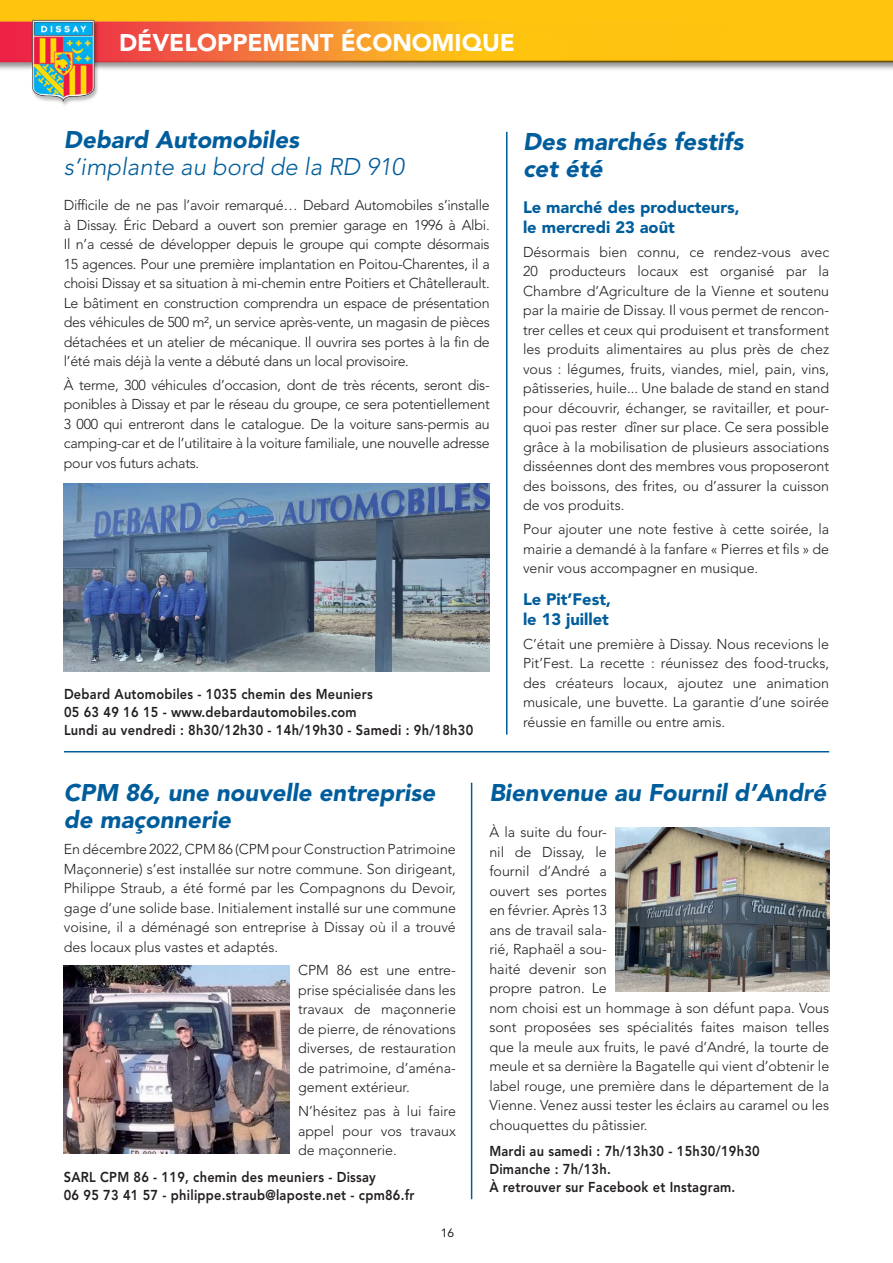
<style>
.page{position:relative;width:893px;height:1263px;background:#fff}
.page>*{position:absolute;margin:0;border:0;box-sizing:border-box;transform-origin:0 0}
.titre{font:italic 900 24px/27px "Avenir LT Std";color:#005d9c}
.titre-2{font:italic 300 24px/27px "Avenir LT Std";color:#005d9c}
.t1{font:900 24px "Avenir LT Std";color:#fff}
.txt_courant{font:900 16.5px/19.5px "Avenir LT Std";color:#005d9c}
.txt_courant-2{font:300 14.25px/19.5px "Avenir LT Std";color:#231f20;text-align:justify}
.txt_courant-3{font:800 14.25px/18px "Avenir LT Std";letter-spacing:.02em;color:#231f20;scale:.9 1}
.t2{font:12px "Avenir LT Std";color:#231f20}
.s1{font-weight:900}
</style>
<div class="page">
<img style="left:615px;top:828px;width:214px;height:164px">
<hr style="left:64px;top:751px;width:765px;height:1px;background:#005d9c">
<hr style="left:506px;top:132px;width:1px;height:603px;background:#005d9c">
<hr style="left:471px;top:783px;width:1px;height:416px;background:#005d9c">
<img style="left:64px;top:965px;width:226px;height:188px">
<img style="left:63px;top:484px;width:427px;height:188px">
<img style="left:0;top:0;width:893px;height:106px">
<p class="t1" style="left:119px;top:28px;width:397px">DÉVELOPPEMENT ÉCONOMIQUE</p>
<p class="titre-2" style="left:64px;top:126px;width:342px"><span class="s1">Debard Automobiles </span>s’implante au bord de la RD 910</p>
<p class="txt_courant-2" style="left:64px;top:196px;width:427px">Difficile de ne pas l’avoir remarqué… Debard Automobiles s’installe à Dissay. Éric Debard a ouvert son premier garage en 1996 à Albi.<br>Il n’a cessé de développer depuis le groupe qui compte désormais 15 agences. Pour une première implantation en Poitou-Charentes, il a choisi Dissay et sa situation à mi-chemin entre Poitiers et Châtellerault.<br>Le bâtiment en construction comprendra un espace de présentation des véhicules de 500 m², un service après-vente, un magasin de pièces détachées et un atelier de mécanique. Il ouvrira ses portes à la fin de l’été mais déjà la vente a débuté dans un local provisoire.</p>
<p class="txt_courant-2" style="left:64px;top:375px;width:427px">À terme, 300 véhicules d’occasion, dont de très récents, seront dis&shy;ponibles à Dissay et par le réseau du groupe, ce sera potentiellement 3 000 qui entreront dans le catalogue. De la voiture sans-permis au camping-car et de l’utilitaire à la voiture familiale, une nouvelle adresse pour vos futurs achats.</p>
<p class="txt_courant-3" style="left:64px;top:685px;width:345px">Debard Automobiles - 1035 chemin des Meuniers<br>05 63 49 16 15 - www.debardautomobiles.com</p>
<p class="txt_courant-3" style="left:64px;top:721px;width:456px">Lundi au vendredi : 8h30/12h30 - 14h/19h30 - Samedi : 9h/18h30</p>
<p class="titre" style="left:523px;top:128px;width:222px">Des marchés festifs cet été</p>
<p class="txt_courant" style="left:523px;top:198px;width:218px">Le marché des producteurs, le mercredi 23 août</p>
<p class="txt_courant-2" style="left:523px;top:242px;width:308px">Désormais bien connu, ce rendez-vous avec 20 producteurs locaux est organisé par la Chambre d’Agriculture de la Vienne et soutenu par la mairie de Dissay. Il vous permet de rencon&shy;trer celles et ceux qui produisent et transforment les produits alimentaires au plus près de chez vous : légumes, fruits, viandes, miel, pain, vins, pâtisseries, huile... Une balade de stand en stand pour découvrir, échanger, se ravitailler, et pour&shy;quoi pas rester dîner sur place. Ce sera possible grâce à la mobilisation de plusieurs associations disséennes dont des membres vous proposeront des boissons, des frites, ou d’assurer la cuisson de vos produits.</p>
<p class="txt_courant-2" style="left:523px;top:519px;width:308px">Pour ajouter une note festive à cette soirée, la mairie a demandé à la fanfare « Pierres et fils » de venir vous accompagner en musique.</p>
<p class="txt_courant" style="left:523px;top:590px;width:89px">Le Pit’Fest, le 13 juillet</p>
<p class="txt_courant-2" style="left:523px;top:634px;width:308px">C’était une première à Dissay. Nous recevions le Pit’Fest. La recette : réunissez des food-trucks, des créateurs locaux, ajoutez une animation musicale, une buvette. La garantie d’une soirée réussie en famille ou entre amis.</p>
<p class="titre" style="left:64px;top:779px;width:373px">CPM 86, une nouvelle entreprise de maçonnerie</p>
<p class="txt_courant-2" style="left:64px;top:839px;width:394px">En décembre 2022, CPM 86 (CPM pour Construction Patrimoine Maçonnerie) s’est installée sur notre commune. Son dirigeant, Philippe Straub, a été formé par les Compagnons du Devoir, gage d’une solide base. Initialement installé sur une commune voisine, il a déménagé son entreprise à Dissay où il a trouvé des locaux plus vastes et adaptés.</p>
<p class="txt_courant-2" style="left:298px;top:961px;width:159px">CPM 86 est une entre&shy;prise spécialisée dans les travaux de maçonnerie de pierre, de rénovations diverses, de restauration de patrimoine, d’aména&shy;gement extérieur.</p>
<p class="txt_courant-2" style="left:298px;top:1101px;width:159px">N’hésitez pas à lui faire appel pour vos travaux de maçonnerie.</p>
<p class="txt_courant-3" style="left:64px;top:1168px;width:391px">SARL CPM 86 - 119, chemin des meuniers - Dissay<br>06 95 73 41 57 - philippe.straub@laposte.net - cpm86.fr</p>
<p class="t2" style="left:441px;top:1226px;width:15px">16</p>
<p class="titre" style="left:489px;top:779px;width:338px">Bienvenue au Fournil d’André</p>
<p class="txt_courant-2" style="left:489px;top:823px;width:341px;text-align:left">À la suite du four-<br>nil de Dissay, le<br>fournil d’André a<br>ouvert ses portes<br>en février. Après 13<br>ans de travail sala-<br>rié, Raphaël a sou-<br>haité devenir son<br>propre patron. Le<br>nom choisi est un hommage à son défunt papa. Vous sont proposées ses spécialités faites maison telles que la meule aux fruits, le pavé d’André, la tourte de meule et sa dernière la Bagatelle qui vient d’obtenir le label rouge, une première dans le département de la<br>Vienne. Venez aussi tester les éclairs au caramel ou les chouquettes du pâtissier.</p>
<p class="txt_courant-3" style="left:489px;top:1142px;width:302px">Mardi au samedi : 7h/13h30 - 15h30/19h30<br>Dimanche : 7h/13h.<br>À retrouver sur Facebook et Instagram.</p>
</div>
